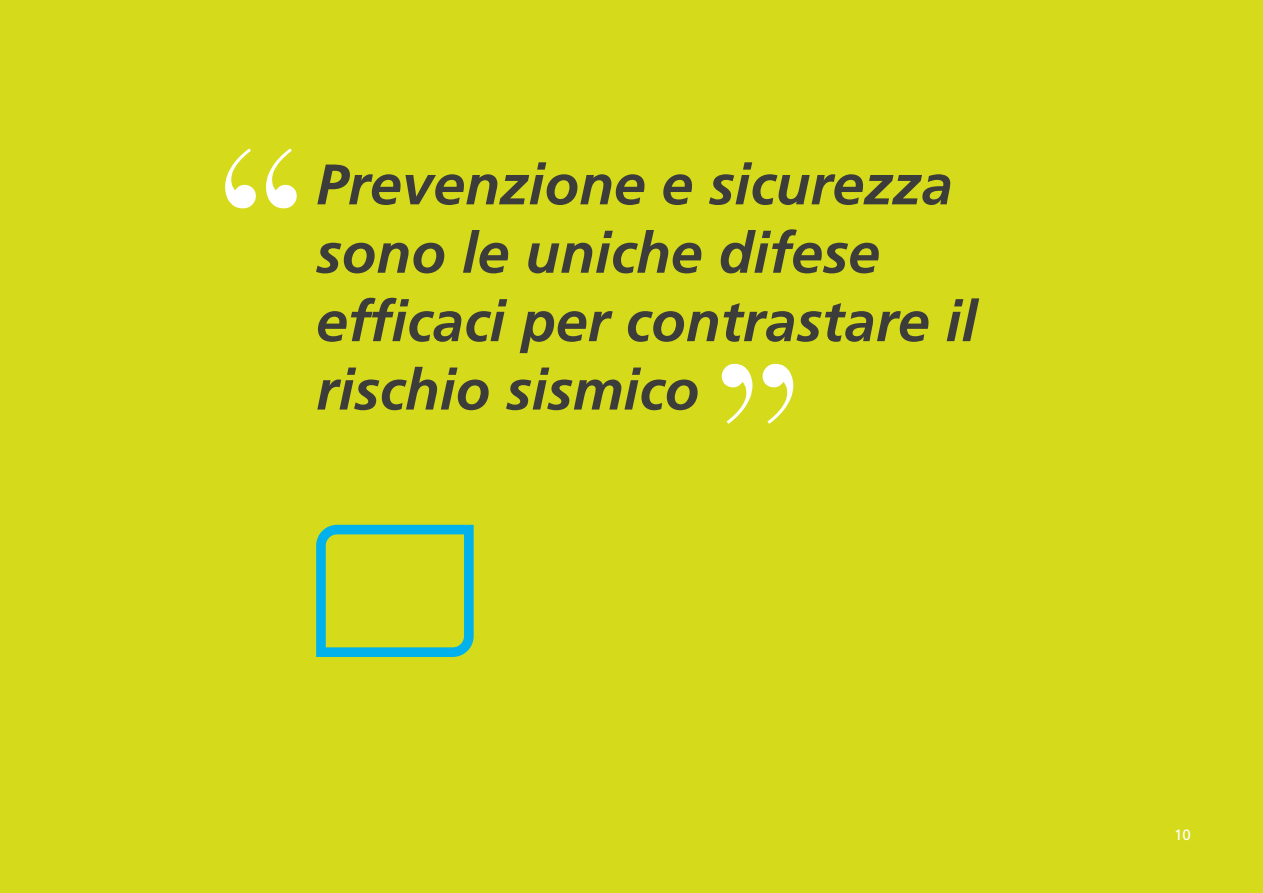
<style>
.page{position:relative;width:1263px;height:893px;background:#d5da1b}
.page>*{position:absolute;margin:0;border:0;box-sizing:border-box;transform-origin:0 0}
.t1{font:219.6px "Didot";color:#fff}
.t2{font:italic 700 57px/68.4px "Frutiger";color:#3c3c3b}
.t3{font:15px "Frutiger";color:#fff}
</style>
<div class="page">
<svg style="left:316px;top:525px;width:158px;height:132px"></svg>
<h1 class="t1" style="left:212px;top:101px;width:99px">“</h1>
<p class="t2" style="left:316px;top:150px;width:662px">Prevenzione e sicurezza sono le uniche difese efficaci per contrastare il rischio sismico</p>
<h1 class="t1" style="left:709px;top:316px;width:99px">”</h1>
<p class="t3" style="left:1174px;top:826px;width:18px">10</p>
</div>
